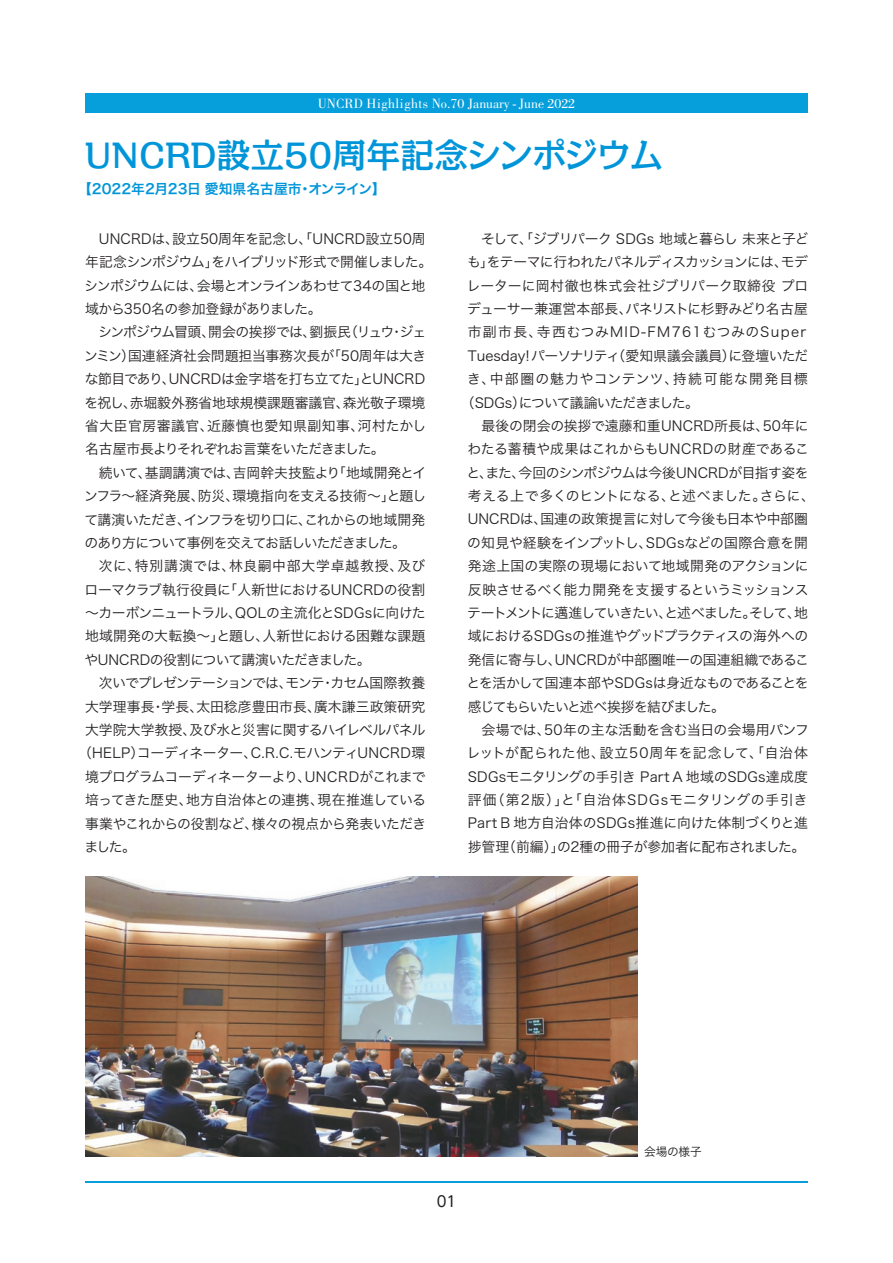
<style>
.page{position:relative;width:893px;height:1263px;background:#fff}
.page>*{position:absolute;margin:0;border:0;box-sizing:border-box;transform-origin:0 0}
.t1{font:500 34.05px "Kakumin Pro";color:#0095d9}
.t2{font:14.85px "UD Shin Go Pro";color:#231f20}
.t3{font:13.8px/23.4px "Hira Kaku Pro N W3";letter-spacing:-.015em;color:#231f20;text-align:justify}
.t4{font:13.8px "Hira Kaku Pro N W3";letter-spacing:.005em;color:#231f20}
.t5{font:13.8px "Hira Kaku Pro N W3";letter-spacing:-.035em;color:#231f20}
.t6{font:13.8px "Hira Kaku Pro N W3";letter-spacing:.015em;color:#231f20}
.t7{font:13.8px "Hira Kaku Pro N W3";letter-spacing:-.075em;color:#231f20}
.t8{font:13.8px "Bodoni";color:#fff}
.t9{font:13.8px "Hira Kaku Pro N W3";letter-spacing:.02em;color:#231f20}
.t10{font:13.8px "Hira Kaku Pro N W3";letter-spacing:.1em;color:#231f20}
.t11{font:13.8px "Hira Kaku Pro N W3";letter-spacing:-.095em;color:#231f20}
.t12{font:13.8px "Hira Kaku Pro N W3";letter-spacing:-.045em;color:#231f20}
.t13{font:13.8px "Hira Kaku Pro N W3";letter-spacing:.055em;color:#231f20}
.t14{font:13.8px "Hira Kaku Pro N W3";letter-spacing:-.04em;color:#231f20}
.t15{font:13.8px "Hira Kaku Pro N W3";letter-spacing:-.065em;color:#231f20}
.t16{font:13.8px "Hira Kaku Pro N W3";letter-spacing:.04em;color:#231f20}
.t17{font:13.8px "Hira Kaku Pro N W6";color:#0095d9}
.t18{font:13.8px "Hira Kaku Pro N W3";letter-spacing:.085em;color:#231f20}
.t19{font:13.8px "Hira Kaku Pro N W3";letter-spacing:-.07em;color:#231f20}
.t20{font:11.7px "Hira Kaku Pro N W3";letter-spacing:-.015em;color:#231f20}
</style>
<div class="page">
<img style="left:85px;top:876px;width:553px;height:281px">
<hr style="left:85px;top:1181px;width:723px;height:1px;background:#069edb">
<div style="left:85px;top:94px;width:723px;height:19px;background:#069edb"></div>
<p class="t8" style="left:318px;top:96px;width:259px">UNCRD Highlights No.70 January -June 2022</p>
<h1 class="t1" style="left:81px;top:128px;width:584px">ＵNCRD設立50周年記念シンポジウム</h1>
<p class="t17" style="left:78px;top:176px;width:309px">【2022年2月23日 愛知県名古屋市・オンライン】</p>
<p class="t3" style="left:84px;top:226px;width:349px;text-align:left;text-indent:15px">UNCRDは、設立50周年を記念し、「UNCRD設立50周年記念シンポジウム」をハイブリッド形式で開催しました。シンポジウムには、会場とオンラインあわせて34の国と地域から350名の参加登録がありました。</p>
<p class="t3" style="left:84px;top:320px;width:344px;text-indent:14px">シンポジウム冒頭、開会の挨拶では、劉振民（リュウ・ジェンミン）国連経済社会問題担当事務次長が「50周年は大きな節目であり、UNCRDは金字塔を打ち立てた」とUNCRDを祝し、赤堀毅外務省地球規模課題審議官、森光敬子環境省大臣官房審議官、近藤慎也愛知県副知事、河村たかし名古屋市長よりそれぞれお言葉をいただきました。</p>
<p class="t3" style="left:84px;top:460px;width:344px;text-indent:15px">続いて、基調講演では、吉岡幹夫技監より「地域開発とインフラ～経済発展、防災、環境指向を支える技術～」と題して講演いただき、インフラを切り口に、これからの地域開発のあり方について事例を交えてお話しいただきました。</p>
<p class="t3" style="left:85px;top:553px;width:343px;text-indent:14px">次に、特別講演では、林良嗣中部大学卓越教授、及びローマクラブ執行役員に「人新世におけるUNCRDの役割～カーボンニュートラル、QOLの主流化とSDGsに向けた地域開発の大転換～」と題し、人新世における困難な課題やUNCRDの役割について講演いただきました。</p>
<p class="t7" style="left:99px;top:671px;width:328px">次いでプレゼンテーションでは、モンテ・カセム国際教養</p>
<p class="t4" style="left:85px;top:694px;width:342px">大学理事長・学長、太田稔彦豊田市長、廣木謙三政策研究</p>
<p class="t14" style="left:85px;top:717px;width:342px">大学院大学教授、及び水と災害に関するハイレベルパネル</p>
<p class="t3" style="left:78px;top:740px;width:349px">（HELP）コーディネーター、C.R.C.モハンティUNCRD環</p>
<p class="t3" style="left:85px;top:764px;width:342px">境プログラムコーディネーターより、UNCRDがこれまで</p>
<p class="t3" style="left:85px;top:787px;width:342px">培ってきた歴史、地方自治体との連携、現在推進している</p>
<p class="t3" style="left:85px;top:811px;width:343px">事業やこれからの役割など、様々の視点から発表いただき</p>
<p class="t3" style="left:84px;top:834px;width:53px">ました。</p>
<p class="t15" style="left:481px;top:226px;width:329px">そして、「ジブリパーク SDGs 地域と暮らし 未来と子ど</p>
<p class="t12" style="left:467px;top:250px;width:342px">も」をテーマに行われたパネルディスカッションには、モデ</p>
<p class="t6" style="left:467px;top:273px;width:343px">レーターに岡村徹也株式会社ジブリパーク取締役 プロ</p>
<p class="t3" style="left:467px;top:296px;width:342px">デューサー兼運営本部長、パネリストに杉野みどり名古屋</p>
<p class="t10" style="left:468px;top:320px;width:340px">市副市長、寺西むつみMID-FM761むつみのSuper</p>
<p class="t4" style="left:468px;top:343px;width:342px">Tuesday!パーソナリティ（愛知県議会議員）に登壇いただ</p>
<p class="t18" style="left:467px;top:367px;width:342px">き、中部圏の魅力やコンテンツ、持続可能な開発目標</p>
<p class="t19" style="left:461px;top:390px;width:240px">（SDGs）について議論いただきました。</p>
<p class="t6" style="left:482px;top:413px;width:329px">最後の閉会の挨拶で遠藤和重UNCRD所長は、50年に</p>
<p class="t4" style="left:467px;top:437px;width:343px">わたる蓄積や成果はこれからもUNCRDの財産であるこ</p>
<p class="t5" style="left:466px;top:460px;width:344px">と、また、今回のシンポジウムは今後UNCRDが目指す姿を</p>
<p class="t3" style="left:468px;top:483px;width:349px">考える上で多くのヒントになる、と述べました。さらに、</p>
<p class="t3" style="left:468px;top:507px;width:342px">UNCRDは、国連の政策提言に対して今後も日本や中部圏</p>
<p class="t3" style="left:467px;top:530px;width:342px">の知見や経験をインプットし、SDGsなどの国際合意を開</p>
<p class="t3" style="left:468px;top:553px;width:342px">発途上国の実際の現場において地域開発のアクションに</p>
<p class="t3" style="left:468px;top:577px;width:342px">反映させるべく能力開発を支援するというミッションス</p>
<p class="t11" style="left:467px;top:600px;width:342px">テートメントに邁進していきたい、と述べました。そして、地</p>
<p class="t5" style="left:468px;top:624px;width:342px">域におけるSDGsの推進やグッドプラクティスの海外への</p>
<p class="t3" style="left:468px;top:647px;width:343px">発信に寄与し、UNCRDが中部圏唯一の国連組織であるこ</p>
<p class="t5" style="left:466px;top:671px;width:344px">とを活かして国連本部やSDGsは身近なものであることを</p>
<p class="t7" style="left:468px;top:694px;width:259px">感じてもらいたいと述べ挨拶を結びました。</p>
<p class="t3" style="left:482px;top:717px;width:329px">会場では、50年の主な活動を含む当日の会場用パンフ</p>
<p class="t16" style="left:467px;top:741px;width:343px">レットが配られた他、設立50周年を記念して、「自治体</p>
<p class="t9" style="left:468px;top:764px;width:342px">SDGsモニタリングの手引き Part A 地域のSDGs達成度</p>
<p class="t13" style="left:468px;top:787px;width:341px">評価（第2版）」と「自治体SDGsモニタリングの手引き</p>
<p class="t3" style="left:468px;top:810px;width:342px">Part B 地方自治体のSDGs推進に向けた体制づくりと進</p>
<p class="t3" style="left:468px;top:834px;width:339px">捗管理（前編）」の2種の冊子が参加者に配布されました。</p>
<p class="t2" style="left:437px;top:1189px;width:21px">01</p>
<p class="t20" style="left:644px;top:1141px;width:59px">会場の様子</p>
</div>
